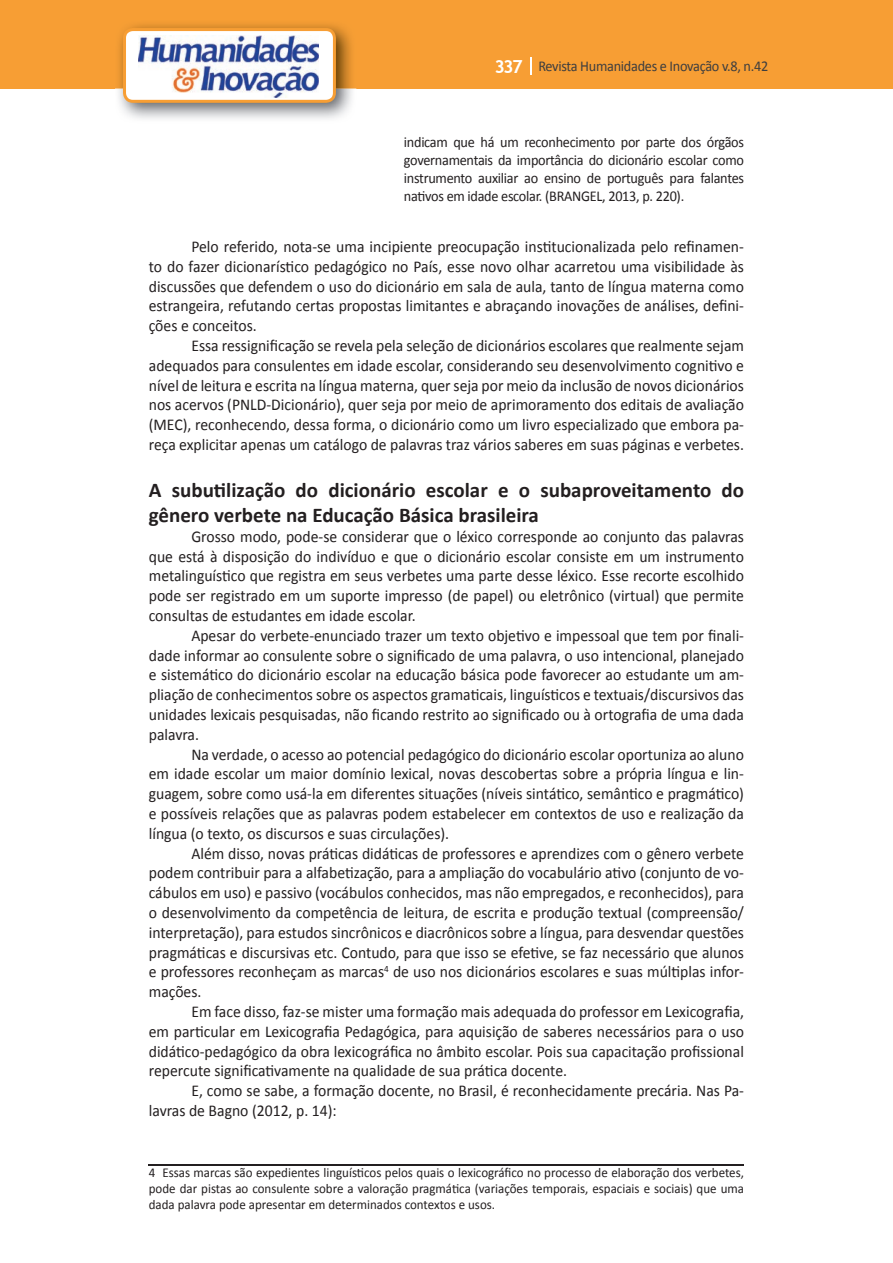
<style>
.page{position:relative;width:893px;height:1263px;background:#fff}
.page>*{position:absolute;margin:0;border:0;box-sizing:border-box;transform-origin:0 0}
.t1{font:700 21px/25.2px "Calibri";color:#231f20}
.t2{font:16.5px/19.8px "Calibri";color:#231f20;text-align:justify;scale:.95 1}
.t3{font:15px/18px "Calibri";letter-spacing:-.02em;color:#231f20;text-align:justify;scale:.95 1}
.t4{font:15px "Calibri";letter-spacing:-.02em;color:#3e3e3f;scale:.95 1}
.t5{font:13.5px/16.2px "Calibri";color:#231f20;text-align:justify;scale:.96 1}
.s1{font-family:"Trebuchet MS";font-weight:700;font-size:18px;color:#fff}
</style>
<div class="page">
<div style="left:0;top:0;width:893px;height:88px;background:#f79e34"></div>
<svg style="left:530px;top:57px;width:2px;height:18px"></svg>
<img style="left:115px;top:24px;width:241px;height:95px">
<svg style="left:123px;top:28px;width:213px;height:75px"></svg>
<hr style="left:149px;top:1164px;width:595px;height:1px;background:#231f20">
<p class="t4" style="left:495px;top:57px;width:290px"><span class="s1">337</span> Revista Humanidades e Inovação v.8, n.42</p>
<p class="t3" style="left:404px;top:133px;width:359px">indicam que há um reconhecimento por parte dos órgãos governamentais da importância do dicionário escolar como instrumento auxiliar ao ensino de português para falantes nativos em idade escolar. (BRANGEL, 2013, p. 220).</p>
<p class="t2" style="left:149px;top:237px;width:628px;text-indent:43px">Pelo referido, nota-se uma incipiente preocupação institucionalizada pelo refinamen&shy;to do fazer dicionarístico pedagógico no País, esse novo olhar acarretou uma visibilidade às discussões que defendem o uso do dicionário em sala de aula, tanto de língua materna como estrangeira, refutando certas propostas limitantes e abraçando inovações de análises, defini&shy;ções e conceitos.</p>
<p class="t2" style="left:149px;top:336px;width:628px;text-indent:43px">Essa ressignificação se revela pela seleção de dicionários escolares que realmente sejam adequados para consulentes em idade escolar, considerando seu desenvolvimento cognitivo e nível de leitura e escrita na língua materna, quer seja por meio da inclusão de novos dicionários nos acervos (PNLD-Dicionário), quer seja por meio de aprimoramento dos editais de avaliação (MEC), reconhecendo, dessa forma, o dicionário como um livro especializado que embora pa&shy;reça explicitar apenas um catálogo de palavras traz vários saberes em suas páginas e verbetes.</p>
<p class="t1" style="left:149px;top:477px;width:597px">A subutilização do dicionário escolar e o subaproveitamento do gênero verbete na Educação Básica brasileira</p>
<p class="t2" style="left:149px;top:526px;width:628px;text-indent:43px">Grosso modo, pode-se considerar que o léxico corresponde ao conjunto das palavras que está à disposição do indivíduo e que o dicionário escolar consiste em um instrumento metalinguístico que registra em seus verbetes uma parte desse léxico. Esse recorte escolhido pode ser registrado em um suporte impresso (de papel) ou eletrônico (virtual) que permite consultas de estudantes em idade escolar.</p>
<p class="t2" style="left:149px;top:625px;width:628px;text-indent:43px">Apesar do verbete-enunciado trazer um texto objetivo e impessoal que tem por finali&shy;dade informar ao consulente sobre o significado de uma palavra, o uso intencional, planejado e sistemático do dicionário escolar na educação básica pode favorecer ao estudante um am&shy;pliação de conhecimentos sobre os aspectos gramaticais, linguísticos e textuais/discursivos das unidades lexicais pesquisadas, não ficando restrito ao significado ou à ortografia de uma dada palavra.</p>
<p class="t2" style="left:149px;top:744px;width:628px;text-indent:43px">Na verdade, o acesso ao potencial pedagógico do dicionário escolar oportuniza ao aluno em idade escolar um maior domínio lexical, novas descobertas sobre a própria língua e lin&shy;guagem, sobre como usá-la em diferentes situações (níveis sintático, semântico e pragmático) e possíveis relações que as palavras podem estabelecer em contextos de uso e realização da língua (o texto, os discursos e suas circulações).</p>
<p class="t2" style="left:149px;top:843px;width:628px;text-indent:43px">Além disso, novas práticas didáticas de professores e aprendizes com o gênero verbete podem contribuir para a alfabetização, para a ampliação do vocabulário ativo (conjunto de vo&shy;cábulos em uso) e passivo (vocábulos conhecidos, mas não empregados, e reconhecidos), para o desenvolvimento da competência de leitura, de escrita e produção textual (compreensão/ interpretação), para estudos sincrônicos e diacrônicos sobre a língua, para desvendar questões pragmáticas e discursivas etc. Contudo, para que isso se efetive, se faz necessário que alunos e professores reconheçam as marcas<sup>4</sup> de uso nos dicionários escolares e suas múltiplas infor&shy;mações.</p>
<p class="t2" style="left:149px;top:1002px;width:628px;text-indent:43px">Em face disso, faz-se mister uma formação mais adequada do professor em Lexicografia, em particular em Lexicografia Pedagógica, para aquisição de saberes necessários para o uso didático-pedagógico da obra lexicográfica no âmbito escolar. Pois sua capacitação profissional repercute significativamente na qualidade de sua prática docente.</p>
<p class="t2" style="left:149px;top:1081px;width:628px;text-indent:43px">E, como se sabe, a formação docente, no Brasil, é reconhecidamente precária. Nas Pa&shy;lavras de Bagno (2012, p. 14):</p>
<p class="t5" style="left:149px;top:1164px;width:621px">4 Essas marcas são expedientes linguísticos pelos quais o lexicográfico no processo de elaboração dos verbetes, pode dar pistas ao consulente sobre a valoração pragmática (variações temporais, espaciais e sociais) que uma dada palavra pode apresentar em determinados contextos e usos.</p>
</div>
